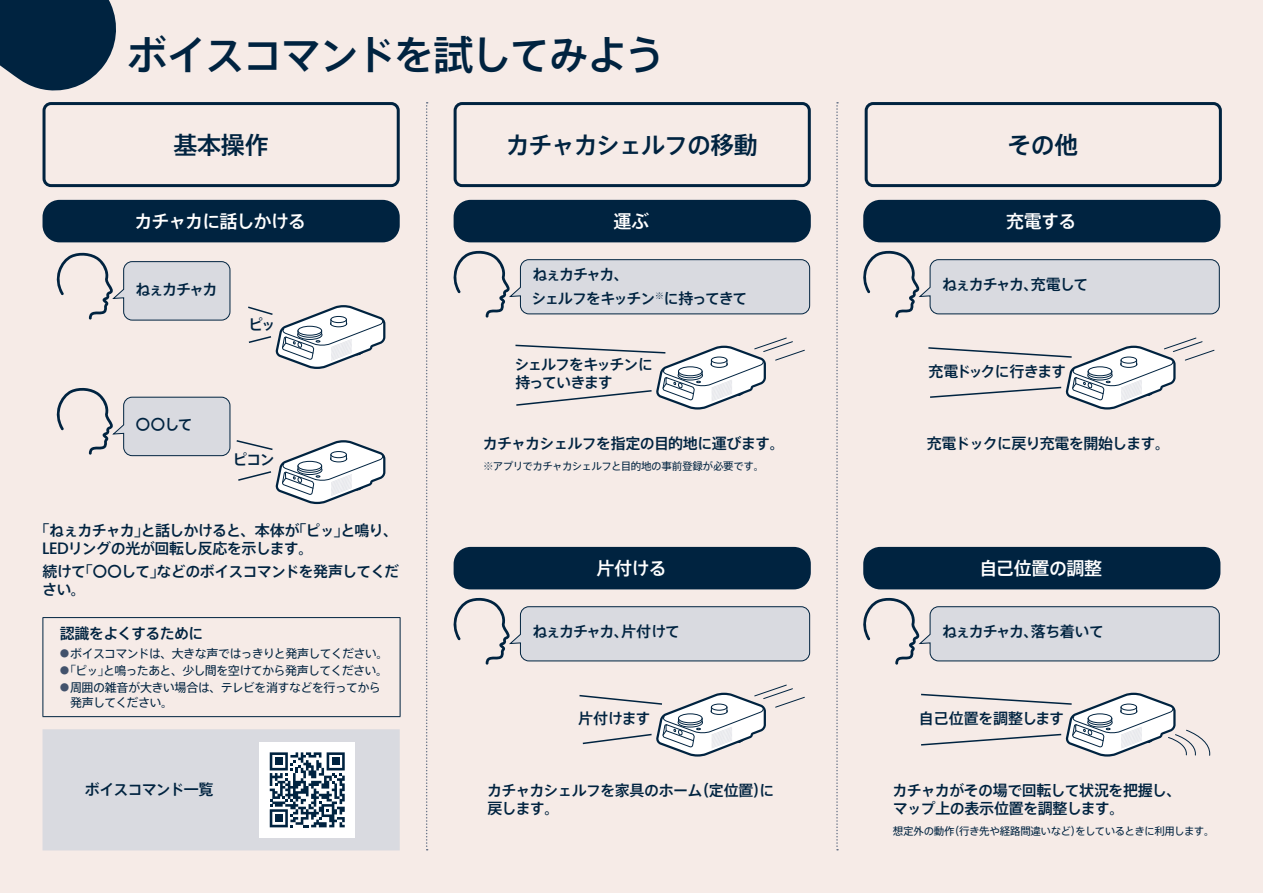
<style>
.page{position:relative;width:1263px;height:893px;background:#f6ebe7}
.page>*{position:absolute;margin:0;border:0;box-sizing:border-box;transform-origin:0 0}
.t1{font:500 40.5px "Axis Std";letter-spacing:-.05em;color:#002340}
.t2{font:500 24px "Axis Std";letter-spacing:-.045em;color:#002340}
.t3{font:500 18px "Axis Std";letter-spacing:-.035em;color:#fff}
.t4{font:500 18px "Axis Std";letter-spacing:-.055em;color:#fff}
.t5{font:500 15px/18px "Axis Std";letter-spacing:-.055em;color:#002340}
.t6{font:500 15px/18px "Axis Std";letter-spacing:-.035em;color:#002340}
.t7{font:500 15px/18px "Axis Std";letter-spacing:-.09em;color:#002340}
.t8{font:500 15px/24px "Axis Std";letter-spacing:-.1em;color:#002340}
.t9{font:500 15px "Axis Std";letter-spacing:-.08em;color:#002340}
.t10{font:500 15px "Axis Std";letter-spacing:-.105em;color:#002340}
.t11{font:500 15px "Axis Std";letter-spacing:-.02em;color:#002340}
.t12{font:12px/15px "Axis Std";letter-spacing:-.05em;color:#002340}
.t13{font:10.5px "Axis Std";letter-spacing:-.04em;color:#002340}
.s1{font-family:"Poppins";font-size:16.5px}
.s2{font-family:"Yu Gothic";font-weight:300;font-size:9.6px;color:#42526c}
</style>
<div class="page">
<svg style="left:0;top:0;width:116px;height:91px;background:#203d56"></svg>
<div style="left:43px;top:102px;width:357px;height:85px;border:3px solid #002340;border-radius:7px"></div>
<div style="left:454px;top:102px;width:357px;height:85px;border:3px solid #002340;border-radius:7px"></div>
<div style="left:865px;top:102px;width:357px;height:85px;border:3px solid #002340;border-radius:7px"></div>
<div style="left:43px;top:200px;width:357px;height:42px;background:#002340;border-radius:17px"></div>
<svg style="left:248px;top:305px;width:137px;height:64px"></svg>
<svg style="left:57px;top:253px;width:174px;height:68px"></svg>
<svg style="left:57px;top:388px;width:328px;height:116px"></svg>
<hr style="left:43px;top:617px;width:357px;height:1px;background:#002340">
<hr style="left:43px;top:618px;width:1px;height:98px;background:#002340">
<hr style="left:400px;top:618px;width:1px;height:98px;background:#002340">
<hr style="left:43px;top:716px;width:357px;height:1px;background:#002340">
<div style="left:454px;top:200px;width:357px;height:42px;background:#002340;border-radius:17px"></div>
<svg style="left:454px;top:251px;width:356px;height:67px"></svg>
<svg style="left:515px;top:337px;width:290px;height:73px"></svg>
<div style="left:454px;top:547px;width:357px;height:42px;background:#002340;border-radius:17px"></div>
<svg style="left:454px;top:598px;width:356px;height:67px"></svg>
<svg style="left:579px;top:684px;width:226px;height:73px"></svg>
<div style="left:863px;top:200px;width:357px;height:42px;background:#002340;border-radius:17px"></div>
<svg style="left:863px;top:251px;width:357px;height:67px"></svg>
<svg style="left:928px;top:337px;width:287px;height:73px"></svg>
<div style="left:863px;top:547px;width:357px;height:42px;background:#002340;border-radius:17px"></div>
<svg style="left:863px;top:598px;width:357px;height:67px"></svg>
<svg style="left:921px;top:693px;width:289px;height:64px"></svg>
<svg style="left:43px;top:729px;width:357px;height:121px;background:#cfd3d9"></svg>
<svg style="left:426px;top:102px;width:2px;height:748px"></svg>
<svg style="left:836px;top:102px;width:2px;height:748px"></svg>
<h1 class="t1" style="left:127px;top:24px;width:540px">ボイスコマンドを試してみよう</h1>
<h2 class="t2" style="left:173px;top:126px;width:97px">基本操作</h2>
<h2 class="t2" style="left:506px;top:126px;width:253px">カチャカシェルフの移動</h2>
<h2 class="t2" style="left:1008px;top:126px;width:72px">その他</h2>
<p class="t4" style="left:135px;top:208px;width:173px">カチャカに話しかける</p>
<p class="t5" style="left:135px;top:280px;width:83px">ねぇカチャカ</p>
<p class="t5" style="left:248px;top:314px;width:29px">ピッ</p>
<p class="t5" style="left:136px;top:415px;width:59px">〇〇して</p>
<p class="t5" style="left:232px;top:449px;width:44px">ピコン</p>
<p class="t5" style="left:42px;top:521px;width:357px;text-indent:-8px">「ねぇカチャカ」と話しかけると、本体が「ピッ」と鳴り、<br><span class="s1">LED</span>リングの光が回転し反応を示します。</p>
<p class="t5" style="left:42px;top:561px;width:359px">続けて「〇〇して」などのボイスコマンドを発声してください。</p>
<p class="t5" style="left:60px;top:624px;width:145px">認識をよくするために</p>
<p class="t12" style="left:60px;top:645px;width:330px"><span class="s2">●</span>ボイスコマンドは、大きな声ではっきりと発声してください。</p>
<p class="t12" style="left:60px;top:662px;width:330px"><span class="s2">●</span>「ピッ」と鳴ったあと、少し間を空けてから発声してください。</p>
<p class="t12" style="left:70px;top:679px;width:312px;text-indent:-10px"><span class="s2">●</span>周囲の雑音が大きい場合は、テレビを消すなどを行ってから発声してください。</p>
<p class="t5" style="left:85px;top:779px;width:130px">ボイスコマンド一覧</p>
<p class="t3" style="left:613px;top:208px;width:37px">運ぶ</p>
<p class="t8" style="left:532px;top:262px;width:217px">ねぇカチャカ、<br>シェルフをキッチン<sup>※</sup>に持ってきて</p>
<p class="t7" style="left:515px;top:355px;width:140px">シェルフをキッチンに持っていきます</p>
<p class="t5" style="left:483px;top:433px;width:303px">カチャカシェルフを指定の目的地に運びます。</p>
<p class="t13" style="left:483px;top:458px;width:283px">※アプリでカチャカシェルフと目的地の事前登録が必要です。</p>
<p class="t3" style="left:596px;top:555px;width:72px">片付ける</p>
<p class="t9" style="left:532px;top:620px;width:149px">ねぇカチャカ、片付けて</p>
<p class="t5" style="left:578px;top:708px;width:74px">片付けます</p>
<p class="t5" style="left:487px;top:780px;width:289px">カチャカシェルフを家具のホーム（定位置）に戻します。</p>
<p class="t3" style="left:1006px;top:208px;width:72px">充電する</p>
<p class="t10" style="left:942px;top:273px;width:148px">ねぇカチャカ、充電して</p>
<p class="t7" style="left:928px;top:361px;width:139px">充電ドックに行きます</p>
<p class="t5" style="left:927px;top:433px;width:245px">充電ドックに戻り充電を開始します。</p>
<p class="t3" style="left:979px;top:555px;width:124px">自己位置の調整</p>
<p class="t5" style="left:942px;top:621px;width:163px">ねぇカチャカ、落ち着いて</p>
<p class="t11" style="left:919px;top:707px;width:147px">自己位置を調整します</p>
<p class="t6" style="left:893px;top:780px;width:290px">カチャカがその場で回転して状況を把握し、マップ上の表示位置を調整します。</p>
<p class="t13" style="left:893px;top:823px;width:323px">想定外の動作（行き先や経路間違いなど）をしているときに利用します。</p>
</div>
